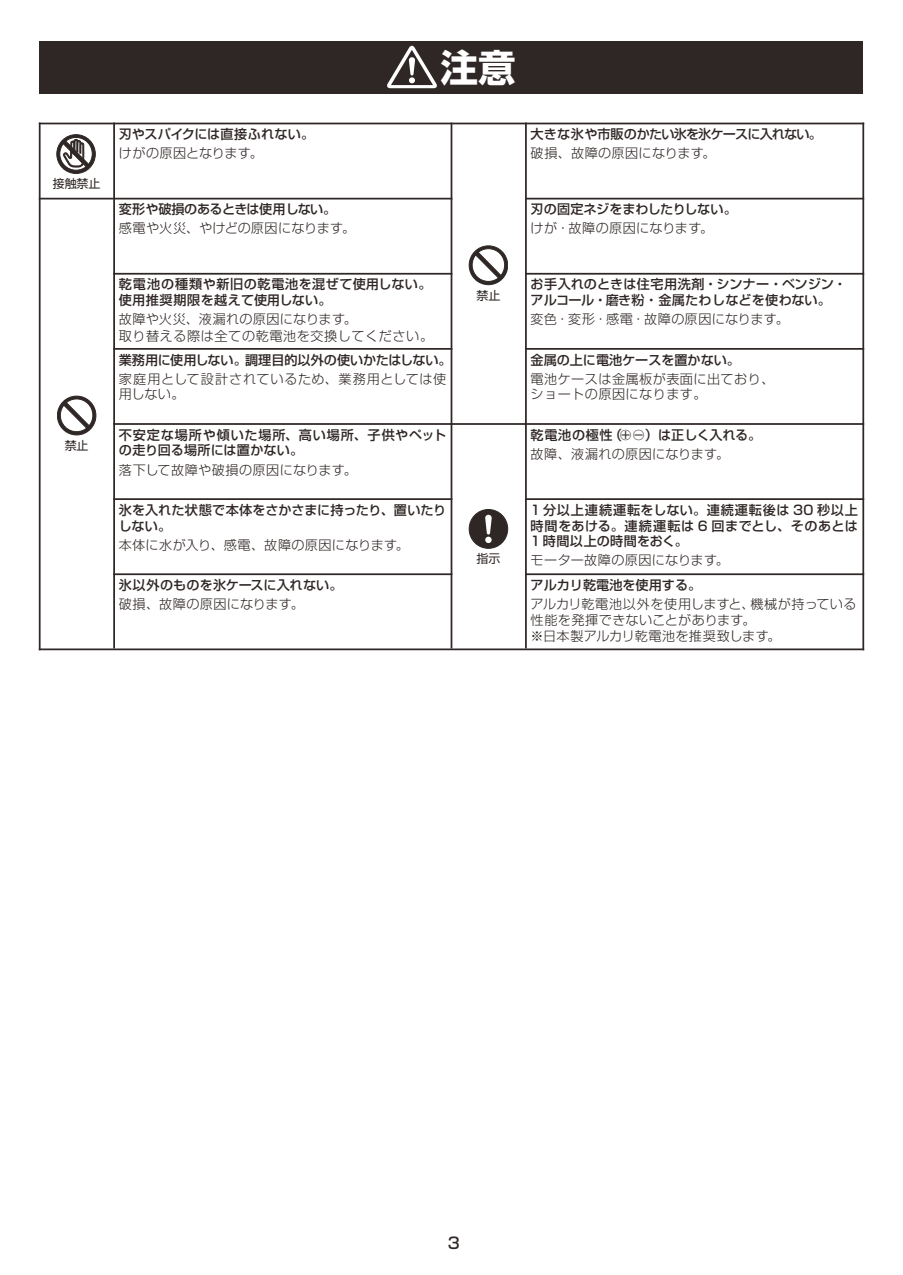
<style>
.page{position:relative;width:903px;height:1275px;background:#fff}
.page>*{position:absolute;margin:0;border:0;box-sizing:border-box;transform-origin:0 0}
.t1{font:700 37.62px "Shin Go Pro";color:#fff}
.t2{font:500 15.75px "Shin Go Pro";color:#2f2725}
.t3{font:300 13.12px/15.8px "Shin Go Pro";letter-spacing:.035em;color:#2f2725}
.t4{font:500 13.12px/15.8px "Shin Go Pro";letter-spacing:.005em;color:#2f2725}
.t5{font:500 13.12px/15.8px "Shin Go Pro";letter-spacing:.04em;color:#2f2725}
.t6{font:500 13.12px "Shin Go Pro";letter-spacing:-.065em;color:#2f2725}
.t7{font:500 13.12px "Shin Go Pro";letter-spacing:-.02em;color:#2f2725}
.t8{font:500 13.12px "Shin Go Pro";letter-spacing:-.015em;color:#2f2725}
.t9{font:300 13.12px "Shin Go Pro";letter-spacing:.01em;color:#2f2725}
.t10{font:11.9px "Shin Go Pro";color:#2f2725}
</style>
<div class="page">
<div style="left:39px;top:41px;width:824px;height:52px;background:#2f2725"></div>
<svg style="left:387px;top:45px;width:50px;height:43px"></svg>
<div style="left:57px;top:135px;width:38px;height:38px;background:#2f2725;border-radius:50%"></div>
<div style="left:57px;top:134px;width:39px;height:40px;border:1px solid #2f2725;border-radius:50%"></div>
<svg style="left:60px;top:137px;width:32px;height:33px"></svg>
<div style="left:59px;top:137px;width:34px;height:33px;border:1px solid #2f2725;border-radius:50%"></div>
<svg style="left:62px;top:134px;width:28px;height:35px"></svg>
<div style="left:57px;top:396px;width:39px;height:39px;background:#2f2725;border-radius:50%"></div>
<div style="left:57px;top:396px;width:39px;height:39px;border:1px solid #2f2725;border-radius:50%"></div>
<div style="left:60px;top:399px;width:33px;height:33px;border:1px solid #2f2725;border-radius:50%"></div>
<svg style="left:62px;top:401px;width:29px;height:29px"></svg>
<div style="left:469px;top:246px;width:39px;height:39px;background:#2f2725;border-radius:50%"></div>
<div style="left:469px;top:246px;width:39px;height:39px;border:1px solid #2f2725;border-radius:50%"></div>
<svg style="left:472px;top:249px;width:33px;height:32px"></svg>
<div style="left:472px;top:248px;width:33px;height:34px;border:1px solid #2f2725;border-radius:50%"></div>
<svg style="left:474px;top:251px;width:29px;height:29px"></svg>
<div style="left:469px;top:509px;width:39px;height:39px;background:#2f2725;border-radius:50%"></div>
<div style="left:469px;top:509px;width:39px;height:40px;border:1px solid #2f2725;border-radius:50%"></div>
<div style="left:485px;top:537px;width:7px;height:6px;background:#fff;border-radius:50%"></div>
<svg style="left:485px;top:515px;width:7px;height:19px"></svg>
<hr style="left:862px;top:123px;width:2px;height:526px;background:#2f2725">
<hr style="left:40px;top:123px;width:823px;height:1px;background:#2f2725">
<hr style="left:39px;top:123px;width:2px;height:526px;background:#2f2725">
<hr style="left:40px;top:648px;width:823px;height:2px;background:#2f2725">
<hr style="left:113px;top:123px;width:2px;height:525px;background:#2f2725">
<hr style="left:451px;top:123px;width:1px;height:525px;background:#2f2725">
<hr style="left:525px;top:123px;width:2px;height:525px;background:#2f2725">
<hr style="left:39px;top:198px;width:74px;height:1px;background:#2f2725">
<hr style="left:451px;top:423px;width:74px;height:2px;background:#2f2725">
<hr style="left:113px;top:198px;width:339px;height:1px;background:#2f2725">
<hr style="left:113px;top:273px;width:339px;height:2px;background:#2f2725">
<hr style="left:113px;top:348px;width:339px;height:2px;background:#2f2725">
<hr style="left:113px;top:423px;width:339px;height:2px;background:#2f2725">
<hr style="left:113px;top:498px;width:339px;height:2px;background:#2f2725">
<hr style="left:113px;top:573px;width:339px;height:2px;background:#2f2725">
<hr style="left:525px;top:198px;width:339px;height:1px;background:#2f2725">
<hr style="left:525px;top:273px;width:339px;height:2px;background:#2f2725">
<hr style="left:525px;top:348px;width:339px;height:2px;background:#2f2725">
<hr style="left:525px;top:423px;width:339px;height:2px;background:#2f2725">
<hr style="left:525px;top:498px;width:339px;height:2px;background:#2f2725">
<hr style="left:525px;top:573px;width:339px;height:2px;background:#2f2725">
<p class="t10" style="left:53px;top:174px;width:49px">接触禁止</p>
<p class="t10" style="left:65px;top:435px;width:25px">禁止</p>
<p class="t4" style="left:119px;top:125px;width:197px">刃やスパイクには直接ふれない。</p>
<p class="t9" style="left:119px;top:143px;width:146px">けがの原因となります。</p>
<h1 class="t1" style="left:440px;top:38px;width:77px">注意</h1>
<p class="t6" style="left:530px;top:123px;width:293px">大きな氷や市販のかたい氷を氷ケースに入れない。</p>
<p class="t3" style="left:530px;top:144px;width:187px">破損、故障の原因になります。</p>
<p class="t7" style="left:119px;top:199px;width:219px">変形や破損のあるときは使用しない。</p>
<p class="t3" style="left:119px;top:219px;width:238px">感電や火災、やけどの原因になります。</p>
<p class="t5" style="left:119px;top:275px;width:314px">乾電池の種類や新旧の乾電池を混ぜて使用しない。使用推奨期限を越えて使用しない。</p>
<p class="t3" style="left:119px;top:310px;width:316px">故障や火災、液漏れの原因になります。<br>取り替える際は全ての乾電池を交換してください。</p>
<p class="t4" style="left:119px;top:350px;width:334px">業務用に使用しない。調理目的以外の使いかたはしない。</p>
<p class="t3" style="left:119px;top:370px;width:329px;line-height:14.9px">家庭用として設計されているため、業務用としては使用しない。</p>
<p class="t5" style="left:119px;top:425px;width:329px">不安定な場所や傾いた場所、高い場所、子供やペットの走り回る場所には置かない。</p>
<p class="t3" style="left:119px;top:460px;width:239px">落下して故障や破損の原因になります。</p>
<p class="t4" style="left:119px;top:500px;width:329px">氷を入れた状態で本体をさかさまに持ったり、置いたりしない。</p>
<p class="t3" style="left:119px;top:535px;width:292px">本体に水が入り、感電、故障の原因になります。</p>
<p class="t4" style="left:119px;top:575px;width:225px">氷以外のものを氷ケースに入れない。</p>
<p class="t3" style="left:119px;top:595px;width:187px">破損、故障の原因になります。</p>
<p class="t10" style="left:476px;top:285px;width:25px">禁止</p>
<p class="t10" style="left:476px;top:549px;width:25px">指示</p>
<p class="t8" style="left:530px;top:199px;width:208px">刃の固定ネジをまわしたりしない。</p>
<p class="t3" style="left:531px;top:219px;width:184px">けが・故障の原因になります。</p>
<p class="t4" style="left:531px;top:275px;width:317px">お手入れのときは住宅用洗剤・シンナー・ベンジン・アルコール・磨き粉・金属たわしなどを使わない。</p>
<p class="t3" style="left:531px;top:310px;width:260px">変色・変形・感電・故障の原因になります。</p>
<p class="t4" style="left:531px;top:350px;width:211px">金属の上に電池ケースを置かない。</p>
<p class="t3" style="left:531px;top:369px;width:245px">電池ケースは金属板が表面に出ており、ショートの原因になります。</p>
<p class="t4" style="left:531px;top:425px;width:232px">乾電池の極性（⊕⊖）は正しく入れる。</p>
<p class="t3" style="left:531px;top:444px;width:200px">故障、液漏れの原因になります。</p>
<p class="t4" style="left:531px;top:500px;width:329px;text-align:justify">1分以上連続運転をしない。連続運転後は 30 秒以上時間をあける。連続運転は 6 回までとし、そのあとは1 時間以上の時間をおく。</p>
<p class="t3" style="left:531px;top:551px;width:200px">モーター故障の原因になります。</p>
<p class="t4" style="left:531px;top:575px;width:172px">アルカリ乾電池を使用する。</p>
<p class="t3" style="left:531px;top:595px;width:328px">アルカリ乾電池以外を使用しますと、機械が持っている性能を発揮できないことがあります。<br>※日本製アルカリ乾電池を推奨致します。</p>
<p class="t2" style="left:448px;top:1230px;width:13px">3</p>
</div>
